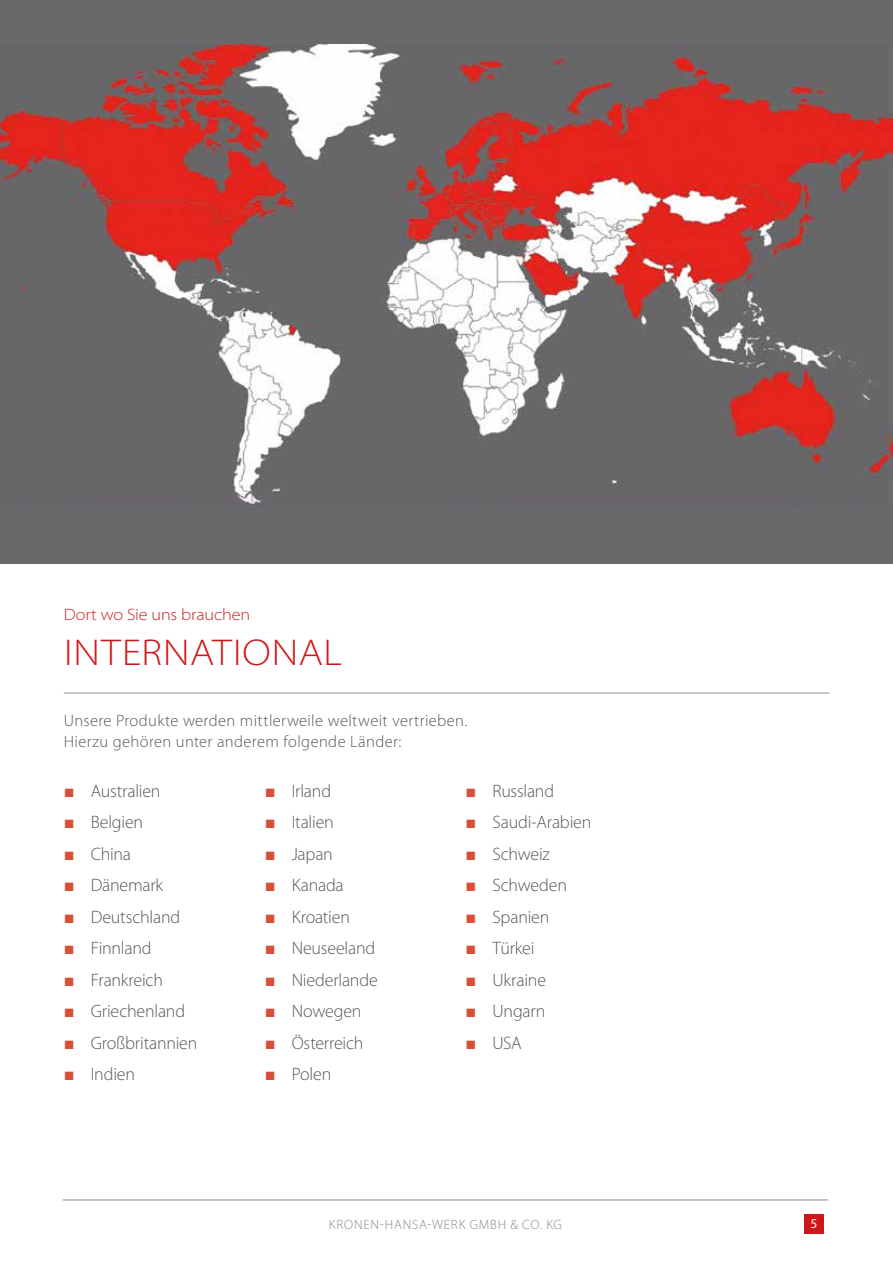
<style>
.page{position:relative;width:893px;height:1263px;background:#fff}
.page>*{position:absolute;margin:0;border:0;box-sizing:border-box;transform-origin:0 0}
.t1{font:300 semi-expanded 37.5px "Myriad Pro";letter-spacing:.025em;color:#cd171a}
.t2{font:300 18px "Myriad Pro";letter-spacing:-.015em;color:#575756}
.t3{font:300 16.5px/21px "Myriad Pro";letter-spacing:.02em;color:#575756}
.t4{font:300 semi-expanded 16.5px "Myriad Pro";letter-spacing:-.005em;color:#cd171a}
.t5{font:300 13.5px "Myriad Pro";letter-spacing:.06em;color:#878787}
.t6{font:13.5px "Myriad Pro";color:#fff}
.s1{font-family:"Arial";font-weight:700;color:#d74f38}
</style>
<div class="page">
<hr style="left:63px;top:1199px;width:765px;height:1px;background:#878787">
<div style="left:804px;top:1214px;width:20px;height:20px;background:#cd171a"></div>
<svg style="left:0;top:0;width:2px;height:564px"></svg>
<div style="left:1px;top:0;width:892px;height:563px;background:#69686b"></div>
<img style="left:1px;top:44px;width:892px;height:462px">
<hr style="left:64px;top:692px;width:765px;height:1px;background:#9d9d9c">
<p class="t4" style="left:64px;top:604px;width:188px">Dort wo Sie uns brauchen</p>
<h1 class="t1" style="left:64px;top:630px;width:279px">INTERNATIONAL</h1>
<p class="t3" style="left:64px;top:710px;width:405px">Unsere Produkte werden mittlerweile weltweit vertrieben.<br>Hierzu gehören unter anderem folgende Länder:</p>
<p class="t2" style="left:64px;top:780px;width:98px"><span class="s1">■</span> Australien</p>
<p class="t2" style="left:64px;top:811px;width:81px"><span class="s1">■</span> Belgien</p>
<p class="t2" style="left:64px;top:843px;width:69px"><span class="s1">■</span> China</p>
<p class="t2" style="left:64px;top:874px;width:101px"><span class="s1">■</span> Dänemark</p>
<p class="t2" style="left:64px;top:906px;width:118px"><span class="s1">■</span> Deutschland</p>
<p class="t2" style="left:64px;top:937px;width:89px"><span class="s1">■</span> Finnland</p>
<p class="t2" style="left:64px;top:969px;width:101px"><span class="s1">■</span> Frankreich</p>
<p class="t2" style="left:64px;top:1000px;width:123px"><span class="s1">■</span> Griechenland</p>
<p class="t2" style="left:64px;top:1032px;width:135px"><span class="s1">■</span> Großbritannien</p>
<p class="t2" style="left:64px;top:1063px;width:73px"><span class="s1">■</span> Indien</p>
<p class="t2" style="left:265px;top:780px;width:68px"><span class="s1">■</span> Irland</p>
<p class="t2" style="left:265px;top:811px;width:71px"><span class="s1">■</span> Italien</p>
<p class="t2" style="left:265px;top:843px;width:70px"><span class="s1">■</span> Japan</p>
<p class="t2" style="left:265px;top:874px;width:81px"><span class="s1">■</span> Kanada</p>
<p class="t2" style="left:265px;top:906px;width:87px"><span class="s1">■</span> Kroatien</p>
<p class="t2" style="left:265px;top:937px;width:112px"><span class="s1">■</span> Neuseeland</p>
<p class="t2" style="left:265px;top:969px;width:115px"><span class="s1">■</span> Niederlande</p>
<p class="t2" style="left:265px;top:1000px;width:98px"><span class="s1">■</span> Nowegen</p>
<p class="t2" style="left:265px;top:1032px;width:100px"><span class="s1">■</span> Österreich</p>
<p class="t2" style="left:265px;top:1063px;width:68px"><span class="s1">■</span> Polen</p>
<p class="t2" style="left:466px;top:780px;width:90px"><span class="s1">■</span> Russland</p>
<p class="t2" style="left:466px;top:811px;width:127px"><span class="s1">■</span> Saudi-Arabien</p>
<p class="t2" style="left:466px;top:843px;width:86px"><span class="s1">■</span> Schweiz</p>
<p class="t2" style="left:466px;top:874px;width:103px"><span class="s1">■</span> Schweden</p>
<p class="t2" style="left:466px;top:906px;width:85px"><span class="s1">■</span> Spanien</p>
<p class="t2" style="left:466px;top:937px;width:70px"><span class="s1">■</span> Türkei</p>
<p class="t2" style="left:466px;top:969px;width:82px"><span class="s1">■</span> Ukraine</p>
<p class="t2" style="left:466px;top:1000px;width:81px"><span class="s1">■</span> Ungarn</p>
<p class="t2" style="left:466px;top:1032px;width:58px"><span class="s1">■</span> USA</p>
<p class="t5" style="left:329px;top:1216px;width:235px">KRONEN-HANSA-WERK GMBH &amp; CO. KG</p>
<p class="t6" style="left:810px;top:1215px;width:8px">5</p>
</div>
